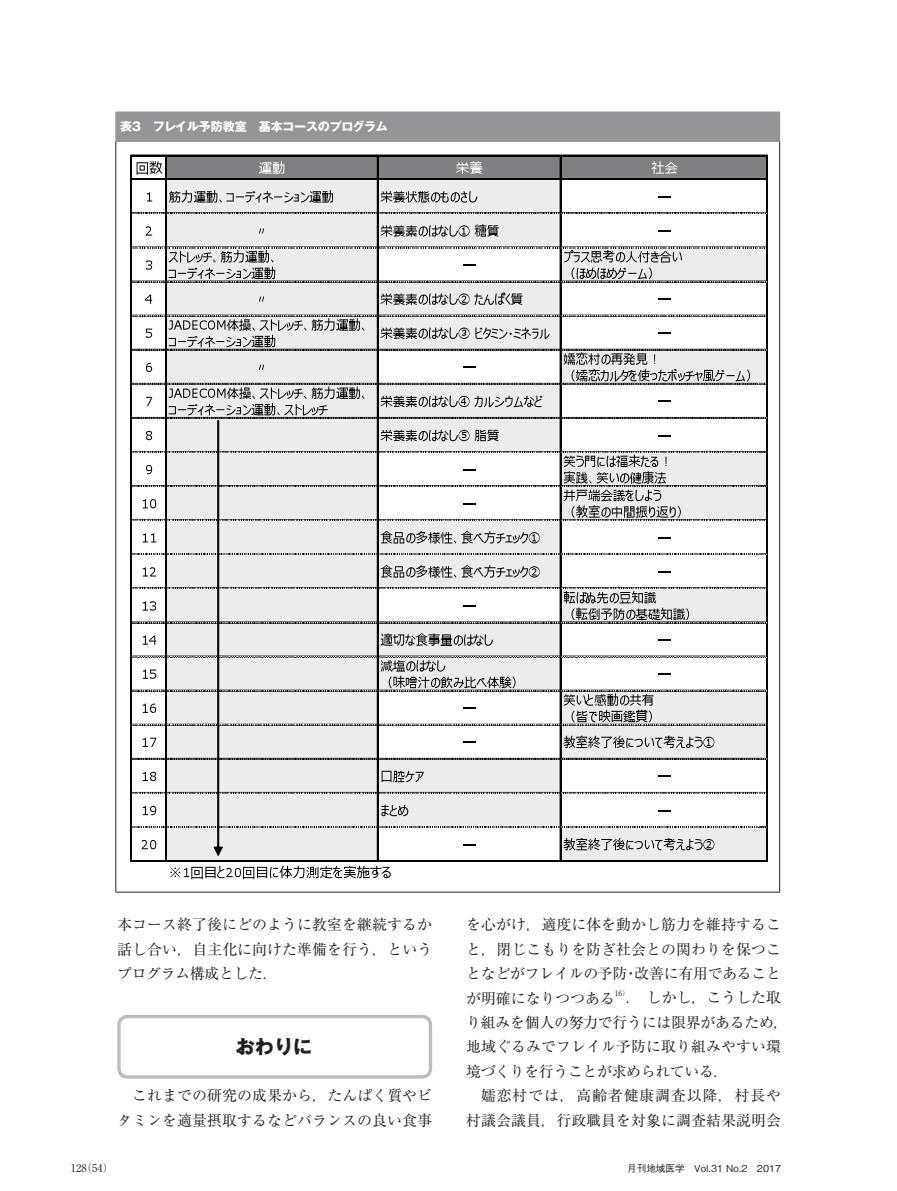
<style>
.page{position:relative;width:897px;height:1191px;background:#fff}
.page>*{position:absolute;margin:0;border:0;box-sizing:border-box;transform-origin:0 0}
.t1{font:700 19.2px "Gothic MB101 Pr 5";color:#231f20}
.t2{font:14.85px/24.5px "Ryumin Pro";letter-spacing:.005em;color:#231f20;text-align:justify}
.t3{font:14.85px "Ryumin Pro";letter-spacing:-.015em;color:#231f20}
.t4{font:14.85px "Ryumin Pro";letter-spacing:.06em;color:#231f20}
.t5{font:14.85px "Ryumin Pro";letter-spacing:-.025em;color:#231f20}
.t6{font:700 12px "Gothic MB101 Pro";letter-spacing:-.03em;color:#fff}
.t7{font:10.65px "Ryumin Pr 5";color:#231f20}
.t8{font:500 9.6px "Gothic BBB Pro";color:#231f20}
.t9{font:7.5px "Ryumin Pro";color:#231f20}
</style>
<div class="page">
<div style="left:117px;top:1014px;width:315px;height:64px;border:3px solid #bcbdc0;border-radius:9px"></div>
<div style="left:116px;top:112px;width:663px;height:29px;background:#939598"></div>
<hr style="left:115px;top:891px;width:664px;height:1px;background:#231f20">
<hr style="left:115px;top:141px;width:1px;height:750px;background:#231f20">
<hr style="left:779px;top:141px;width:1px;height:750px;background:#231f20">
<svg style="left:115px;top:112px;width:1px;height:29px"></svg>
<svg style="left:779px;top:112px;width:1px;height:29px"></svg>
<hr style="left:115px;top:141px;width:664px;height:1px;background:#939598">
<div style="left:165px;top:155px;width:602px;height:25px;background:#7e8083"></div>
<div style="left:165px;top:179px;width:396px;height:69px;background:#ececed"></div>
<div style="left:165px;top:281px;width:396px;height:69px;background:#ececed"></div>
<div style="left:165px;top:826px;width:213px;height:35px;background:#ececed"></div>
<div style="left:560px;top:826px;width:207px;height:35px;background:#ececed"></div>
<svg style="left:136px;top:161px;width:26px;height:14px"></svg>
<svg style="left:259px;top:161px;width:25px;height:13px"></svg>
<svg style="left:456px;top:161px;width:26px;height:13px"></svg>
<svg style="left:651px;top:161px;width:26px;height:13px"></svg>
<svg style="left:147px;top:192px;width:5px;height:9px"></svg>
<svg style="left:169px;top:190px;width:164px;height:12px"></svg>
<svg style="left:380px;top:191px;width:97px;height:11px"></svg>
<svg style="left:658px;top:196px;width:12px;height:1px"></svg>
<svg style="left:146px;top:226px;width:6px;height:9px"></svg>
<svg style="left:259px;top:228px;width:5px;height:5px"></svg>
<svg style="left:380px;top:224px;width:118px;height:12px"></svg>
<svg style="left:658px;top:230px;width:12px;height:1px"></svg>
<svg style="left:145px;top:294px;width:7px;height:10px"></svg>
<svg style="left:259px;top:296px;width:5px;height:6px"></svg>
<svg style="left:380px;top:292px;width:142px;height:13px"></svg>
<svg style="left:658px;top:298px;width:12px;height:1px"></svg>
<svg style="left:170px;top:865px;width:220px;height:14px"></svg>
<hr style="left:131px;top:212px;width:35px;height:1px;background:#030303">
<hr style="left:166px;top:212px;width:212px;height:1px;background:#030303">
<hr style="left:378px;top:212px;width:182px;height:1px;background:#030303">
<hr style="left:131px;top:246px;width:35px;height:1px;background:#030303">
<hr style="left:166px;top:246px;width:212px;height:1px;background:#030303">
<hr style="left:378px;top:246px;width:182px;height:1px;background:#030303">
<hr style="left:131px;top:314px;width:35px;height:1px;background:#030303">
<hr style="left:166px;top:314px;width:212px;height:1px;background:#030303">
<hr style="left:378px;top:314px;width:182px;height:1px;background:#030303">
<hr style="left:130px;top:155px;width:1px;height:706px;background:#030303">
<hr style="left:165px;top:156px;width:1px;height:705px;background:#030303">
<hr style="left:376px;top:156px;width:2px;height:705px;background:#030303">
<hr style="left:559px;top:156px;width:1px;height:705px;background:#030303">
<hr style="left:560px;top:156px;width:1px;height:705px;background:#030303">
<hr style="left:766px;top:155px;width:1px;height:707px;background:#030303">
<hr style="left:131px;top:154px;width:636px;height:1px;background:#030303">
<hr style="left:131px;top:155px;width:636px;height:1px;background:#030303">
<hr style="left:131px;top:178px;width:636px;height:1px;background:#030303">
<hr style="left:131px;top:179px;width:636px;height:1px;background:#030303">
<hr style="left:560px;top:212px;width:207px;height:1px;background:#030303">
<svg style="left:131px;top:213px;width:636px;height:1px"></svg>
<hr style="left:560px;top:246px;width:207px;height:1px;background:#030303">
<svg style="left:131px;top:247px;width:636px;height:35px"></svg>
<hr style="left:560px;top:314px;width:207px;height:1px;background:#030303">
<hr style="left:131px;top:859px;width:636px;height:1px;background:#030303">
<hr style="left:131px;top:860px;width:636px;height:1px;background:#030303">
<svg style="left:131px;top:315px;width:636px;height:540px"></svg>
<p class="t6" style="left:120px;top:116px;width:269px">表３　フレイル予防教室　基本コースのプログラム</p>
<p class="t2" style="left:117px;top:911px;width:316px">本コース終了後にどのように教室を継続するか話し合い，自主化に向けた準備を行う，というプログラム構成とした．</p>
<p class="t1" style="left:236px;top:1030px;width:78px">おわりに</p>
<p class="t2" style="left:117px;top:1082px;width:316px;text-align:right">これまでの研究の成果から，たんぱく質やビタミンを適量摂取するなどバランスの良い食事</p>
<p class="t2" style="left:466px;top:911px;width:316px">を心がけ，適度に体を動かし筋力を維持すること，閉じこもりを防ぎ社会との関わりを保つことなどがフレイルの予防・改善に有用であることが明確になりつつある</p>
<p class="t9" style="left:614px;top:986px;width:16px">16）</p>
<p class="t2" style="left:625px;top:984px;width:157px">． しかし，こうした取</p>
<p class="t3" style="left:466px;top:1010px;width:324px">り組みを個人の努力で行うには限界があるため，</p>
<p class="t2" style="left:466px;top:1033px;width:316px">地域ぐるみでフレイル予防に取り組みやすい環</p>
<p class="t5" style="left:466px;top:1059px;width:264px">境づくりを行うことが求められている．</p>
<p class="t4" style="left:481px;top:1083px;width:301px">嬬恋村では，高齢者健康調査以降，村長や</p>
<p class="t2" style="left:466px;top:1106px;width:316px">村議会議員，行政職員を対象に調査結果説明会</p>
<p class="t7" style="left:71px;top:1159px;width:44px">128（54）</p>
<p class="t8" style="left:627px;top:1160px;width:155px">月刊地域医学　Vol.31 No.2　2017</p>
</div>
